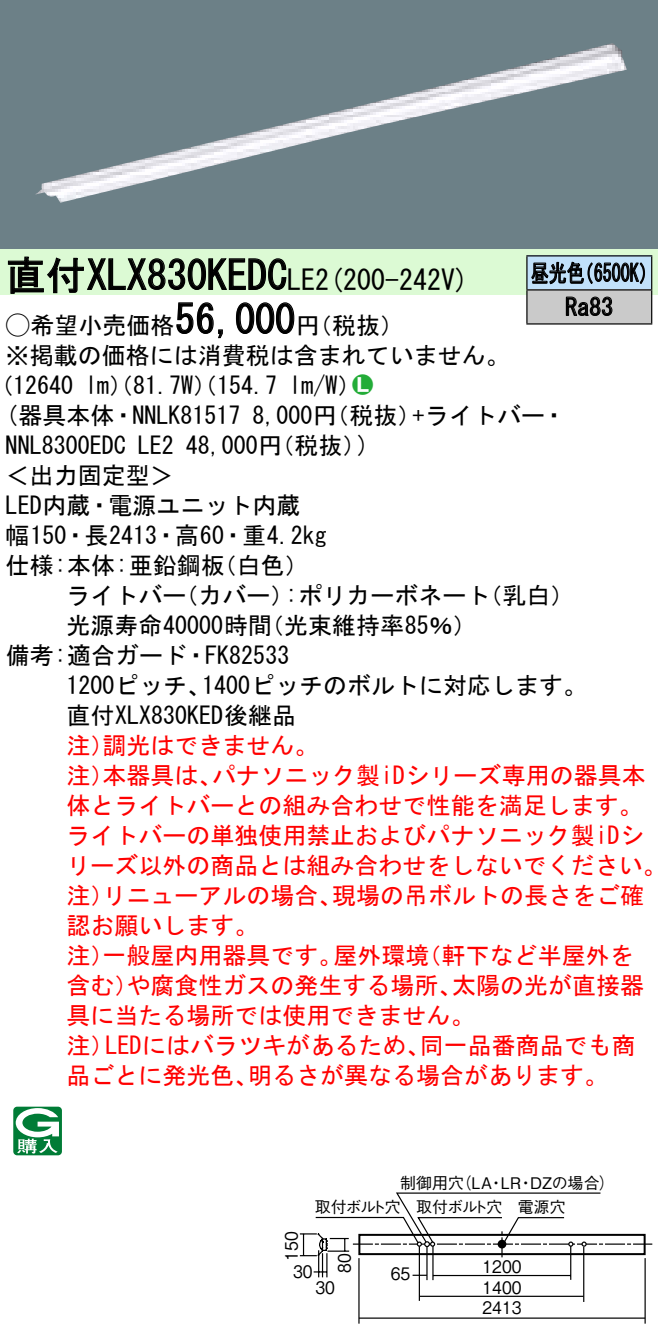
<style>
.page{position:relative;width:658px;height:1335px;background:#fff}
.page>*{position:absolute;margin:0;border:0;box-sizing:border-box;transform-origin:0 0}
.t1{font:40px "MS Gothic";color:#000}
.t2{font:28px "MS Gothic";color:#000}
.t3{font:24px/30.4px "MS Gothic";color:#000}
.t4{font:24px/30px "MS Gothic";color:#f00}
.t5{font:24px/34px "MS Gothic";color:#000;scale:.75 1}
.t6{font:24px "Ford Classification 1";color:#23ac38}
.t7{font:17.2px "Gothic BBB Pro Medium 90 pv RKSJ H";color:#000;scale:.9 1}
.t8{font:16px "Gothic BBB Pro Medium 90 pv RKSJ H";letter-spacing:-.01em;color:#000}
.s1{font-size:28px}
.s2{font-family:"Ford Classification 1"}
.s3{color:#fff}
</style>
<div class="page">
<div style="left:0;top:0;width:658px;height:249px;background:#6c8087"></div>
<img style="left:35px;top:43px;width:591px;height:160px">
<div style="left:0;top:249px;width:658px;height:46px;background:#dcfad4"></div>
<svg style="left:7px;top:256px;width:280px;height:38px"></svg>
<svg style="left:176px;top:302px;width:47px;height:37px"></svg>
<svg style="left:236px;top:302px;width:59px;height:32px"></svg>
<svg style="left:13px;top:1106px;width:49px;height:49px"></svg>
<div style="left:527px;top:256px;width:124px;height:34px;background:#c1e1fa"></div>
<div style="left:527px;top:290px;width:124px;height:34px;background:#cacaca"></div>
<hr style="left:526px;top:255px;width:126px;height:1px;background:#000">
<hr style="left:526px;top:256px;width:1px;height:33px;background:#000">
<hr style="left:651px;top:256px;width:1px;height:33px;background:#000">
<hr style="left:526px;top:289px;width:126px;height:1px;background:#000">
<hr style="left:526px;top:290px;width:1px;height:33px;background:#000">
<hr style="left:651px;top:290px;width:1px;height:33px;background:#000">
<hr style="left:526px;top:323px;width:126px;height:1px;background:#000">
<svg style="left:531px;top:261px;width:114px;height:55px"></svg>
<hr style="left:432px;top:1245px;width:1px;height:34px;background:#000">
<hr style="left:426px;top:1245px;width:1px;height:34px;background:#000">
<hr style="left:570px;top:1243px;width:1px;height:36px;background:#000">
<hr style="left:418px;top:1245px;width:2px;height:55px;background:#000">
<hr style="left:358px;top:1257px;width:1px;height:66px;background:#000">
<hr style="left:644px;top:1257px;width:1px;height:66px;background:#000">
<hr style="left:419px;top:1295px;width:164px;height:1px;background:#000">
<hr style="left:359px;top:1317px;width:286px;height:1px;background:#000">
<hr style="left:583px;top:1246px;width:1px;height:55px;background:#000">
<svg style="left:300px;top:1192px;width:352px;height:85px"></svg>
<h1 class="t1" style="left:6px;top:255px;width:311px">直付XLX830KEDC<span class="s1">LE</span></h1>
<p class="t3" style="left:296px;top:310px;width:109px">（円税抜(</p>
<p class="t2" style="left:315px;top:265px;width:155px">(2 200-242 (V</p>
<h1 class="t1" style="left:175px;top:299px;width:121px">56,000</h1>
<p class="t3" style="left:6px;top:310px;width:505px"><span class="s2">A</span>希望小売価格<br>※掲載の価格には消費税は含まれていません。</p>
<p class="t6" style="left:352px;top:372px;width:22px">2<span class="s3">7</span></p>
<p class="t3" style="left:289px;top:370px;width:73px">l m (W/</p>
<p class="t3" style="left:-11px;top:370px;width:85px">（12640</p>
<p class="t3" style="left:85px;top:370px;width:193px">lm）（81.7 ）（W 154.7</p>
<p class="t5" style="left:565px;top:256px;width:65px;text-indent:-34px">昼光色<br>Ra83</p>
<p class="t5" style="left:575px;top:256px;width:109px">（6500 (K</p>
<p class="t3" style="left:6px;top:400px;width:236px">(器具本体・NNLK81517</p>
<p class="t3" style="left:412px;top:400px;width:155px">+ライトバー・</p>
<p class="t3" style="left:252px;top:400px;width:170px">8,000 （円税抜）</p>
<p class="t3" style="left:186px;top:430px;width:182px">48,000 （円税抜(</p>
<p class="t3" style="left:6px;top:430px;width:121px">NNL8300EDC</p>
<p class="t3" style="left:6px;top:460px;width:169px">＜出力固定型&lt;</p>
<p class="t3" style="left:6px;top:490px;width:296px">LED内蔵・電源ユニット内蔵</p>
<p class="t3" style="left:6px;top:520px;width:322px">幅150・長2413・高60・重4.2kg</p>
<p class="t3" style="left:213px;top:550px;width:98px">（白色(</p>
<p class="t3" style="left:138px;top:430px;width:37px">LE2</p>
<p class="t3" style="left:6px;top:550px;width:220px">仕様:本体:亜鉛鋼板</p>
<p class="t3" style="left:357px;top:430px;width:13px">(</p>
<p class="t3" style="left:66px;top:580px;width:121px">ライトバー</p>
<p class="t3" style="left:174px;top:580px;width:121px">（カバー）</p>
<p class="t3" style="left:285px;top:580px;width:206px">:ポリカーボネート</p>
<p class="t3" style="left:478px;top:580px;width:97px">（乳白(</p>
<p class="t3" style="left:66px;top:610px;width:207px">光源寿命40000時間</p>
<p class="t3" style="left:6px;top:640px;width:285px">備考:適合ガード・FK82533</p>
<p class="t3" style="left:202px;top:670px;width:386px">1400ピッチのボルトに対応します。</p>
<p class="t3" style="left:260px;top:610px;width:218px">（光束維持率85％(</p>
<p class="t3" style="left:66px;top:670px;width:231px">1200ピッチ、<br>直付XLX830KED後継品</p>
<p class="t4" style="left:102px;top:730px;width:217px">調光はできません。</p>
<p class="t4" style="left:66px;top:730px;width:49px">注）</p>
<p class="t4" style="left:212px;top:760px;width:435px">パナソニック製iDシリーズ専用の器具本</p>
<p class="t4" style="left:66px;top:760px;width:49px">注）</p>
<p class="t4" style="left:66px;top:790px;width:577px">体とライトバーとの組み合わせで性能を満足します。</p>
<p class="t4" style="left:66px;top:820px;width:579px">ライトバーの単独使用禁止およびパナソニック製iDシ</p>
<p class="t4" style="left:66px;top:850px;width:601px">リーズ以外の商品とは組み合わせをしないでください。</p>
<p class="t4" style="left:332px;top:880px;width:314px">現場の吊ボルトの長さをご確</p>
<p class="t4" style="left:102px;top:760px;width:121px">本器具は、</p>
<p class="t4" style="left:66px;top:880px;width:193px">注）<br>認お願いします。</p>
<p class="t4" style="left:102px;top:880px;width:241px">リニューアルの場合、</p>
<p class="t4" style="left:102px;top:940px;width:241px">一般屋内用器具です。</p>
<p class="t4" style="left:333px;top:940px;width:97px">屋外環境</p>
<p class="t4" style="left:417px;top:940px;width:217px">（軒下など半屋外を</p>
<p class="t4" style="left:66px;top:940px;width:49px">注）</p>
<p class="t4" style="left:126px;top:970px;width:337px">や腐食性ガスの発生する場所、</p>
<p class="t4" style="left:452px;top:970px;width:194px">太陽の光が直接器</p>
<p class="t4" style="left:66px;top:970px;width:73px">含む）</p>
<p class="t4" style="left:66px;top:1000px;width:409px">具に当たる場所では使用できません。</p>
<p class="t4" style="left:420px;top:1030px;width:217px">同一品番商品でも商</p>
<p class="t4" style="left:105px;top:1030px;width:326px">LEDにはバラツキがあるため、</p>
<p class="t4" style="left:66px;top:1030px;width:49px">注）</p>
<p class="t4" style="left:66px;top:1060px;width:193px">品ごとに発光色、</p>
<p class="t4" style="left:248px;top:1060px;width:362px">明るさが異なる場合があります。</p>
<p class="t8" style="left:455px;top:1169px;width:38px">（LA</p>
<p class="t8" style="left:530px;top:1169px;width:86px">DZの場合(</p>
<p class="t8" style="left:400px;top:1169px;width:65px">制御用穴</p>
<p class="t8" style="left:501px;top:1169px;width:22px">LR</p>
<p class="t8" style="left:488px;top:1169px;width:17px">・</p>
<p class="t8" style="left:517px;top:1169px;width:17px">・</p>
<p class="t8" style="left:315px;top:1194px;width:88px">取付ボルト穴</p>
<p class="t8" style="left:416px;top:1194px;width:88px">取付ボルト穴</p>
<p class="t8" style="left:517px;top:1194px;width:49px">電源穴</p>
<p class="t7" style="left:277px;top:1260px;width:34px;rotate:-90deg">150</p>
<p class="t7" style="left:293px;top:1257px;width:23px">30</p>
<p class="t7" style="left:330px;top:1272px;width:23px;rotate:-90deg">80</p>
<p class="t7" style="left:315px;top:1273px;width:23px">30</p>
<p class="t7" style="left:391px;top:1259px;width:23px">65</p>
<p class="t7" style="left:482px;top:1252px;width:45px">1200</p>
<p class="t7" style="left:482px;top:1293px;width:45px">2413</p>
<p class="t7" style="left:482px;top:1273px;width:45px">1400</p>
</div>
